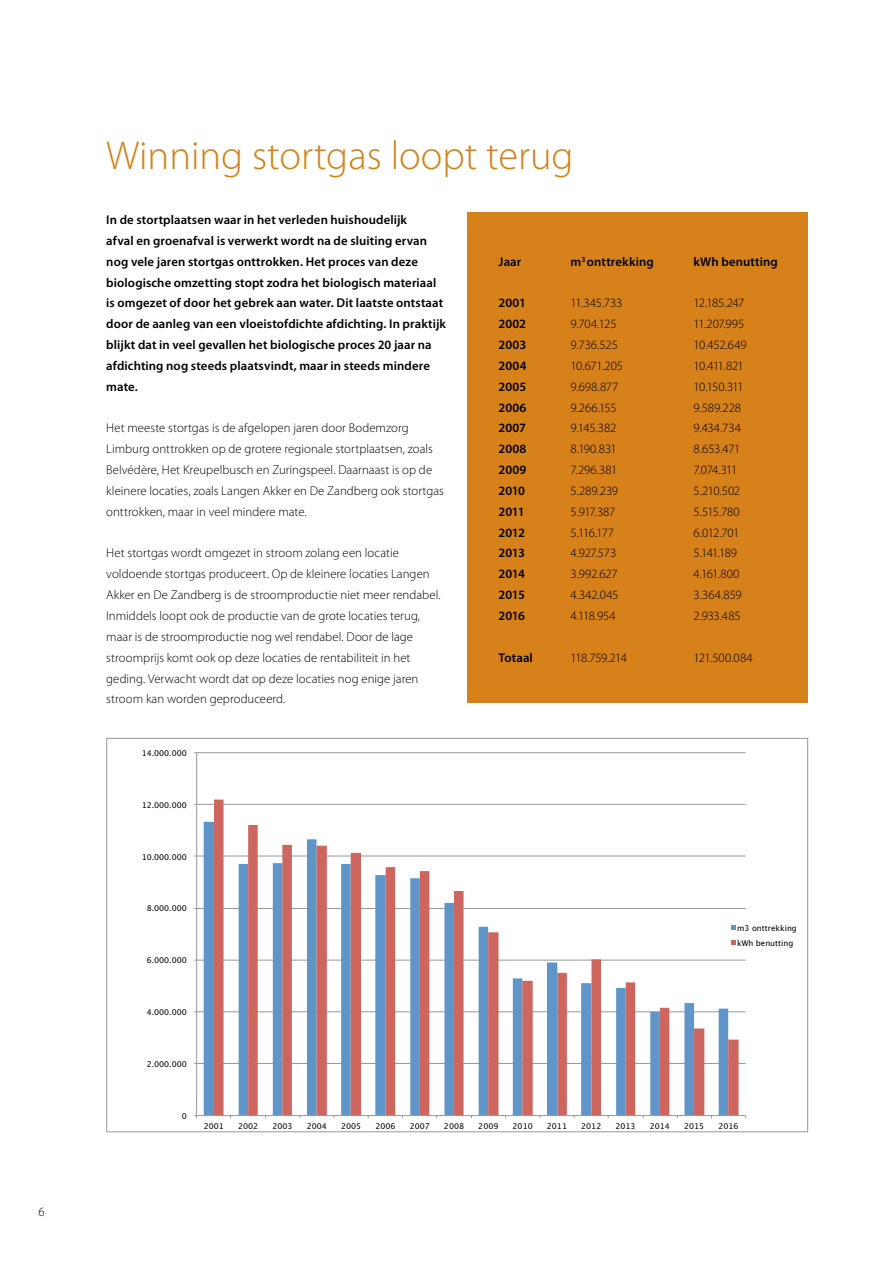
<style>
.page{position:relative;width:893px;height:1263px;background:#fff}
.page>*{position:absolute;margin:0;border:0;box-sizing:border-box;transform-origin:0 0}
.t1{font:300 40.5px "Myriad Pro";color:#d68119}
.t2{font:300 12.75px/20.9px "Myriad Pro";color:#000}
.t3{font:600 12.75px/20.9px "Myriad Pro";letter-spacing:.01em;color:#000}
.t4{font:300 12.75px "Myriad Pro";letter-spacing:-.05em;color:#000}
.t5{font:7.95px/15.6px "Lucida Grande";color:#000}
</style>
<div class="page">
<div style="left:468px;top:212px;width:340px;height:491px;background:#d68119"></div>
<hr style="left:196px;top:1063px;width:550px;height:1px;background:#989898">
<hr style="left:196px;top:1011px;width:550px;height:1px;background:#989898">
<hr style="left:196px;top:960px;width:550px;height:1px;background:#989898">
<hr style="left:196px;top:908px;width:550px;height:1px;background:#989898">
<hr style="left:196px;top:856px;width:550px;height:1px;background:#989898">
<hr style="left:196px;top:804px;width:550px;height:1px;background:#989898">
<hr style="left:196px;top:752px;width:550px;height:1px;background:#989898">
<svg style="left:214px;top:799px;width:524px;height:316px"></svg>
<hr style="left:196px;top:753px;width:1px;height:362px;background:#989898">
<hr style="left:197px;top:1115px;width:549px;height:1px;background:#989898">
<svg style="left:731px;top:925px;width:4px;height:4px"></svg>
<svg style="left:731px;top:941px;width:4px;height:4px"></svg>
<p class="t2" style="left:39px;top:1202px;width:8px">6</p>
<h1 class="t1" style="left:106px;top:131px;width:469px">Winning stortgas loopt terug</h1>
<p class="t3" style="left:106px;top:209px;width:341px">In de stortplaatsen waar in het verleden huishoudelijk<br>afval en groenafval is verwerkt wordt na de sluiting ervan nog vele jaren stortgas onttrokken. Het proces van deze biologische omzetting stopt zodra het biologisch materiaal is omgezet of door het gebrek aan water. Dit laatste ontstaat door de aanleg van een vloeistofdichte afdichting. In praktijk blijkt dat in veel gevallen het biologische proces 20 jaar na afdichting nog steeds plaatsvindt, maar in steeds mindere mate.</p>
<p class="t2" style="left:106px;top:418px;width:339px">Het meeste stortgas is de afgelopen jaren door Bodemzorg Limburg onttrokken op de grotere regionale stortplaatsen, zoals Belvédère, Het Kreupelbusch en Zuringspeel. Daarnaast is op de kleinere locaties, zoals Langen Akker en De Zandberg ook stortgas onttrokken, maar in veel mindere mate.</p>
<p class="t2" style="left:106px;top:543px;width:336px">Het stortgas wordt omgezet in stroom zolang een locatie voldoende stortgas produceert. Op de kleinere locaties Langen Akker en De Zandberg is de stroomproductie niet meer rendabel.<br>Inmiddels loopt ook de productie van de grote locaties terug, maar is de stroomproductie nog wel rendabel. Door de lage stroomprijs komt ook op deze locaties de rentabiliteit in het geding. Verwacht wordt dat op deze locaties nog enige jaren stroom kan worden geproduceerd.</p>
<p class="t3" style="left:499px;top:251px;width:24px">Jaar</p>
<p class="t3" style="left:571px;top:251px;width:85px">m<sup>3</sup> onttrekking</p>
<p class="t3" style="left:694px;top:251px;width:86px">kWh benutting</p>
<p class="t3" style="left:499px;top:292px;width:29px">2001</p>
<p class="t2" style="left:571px;top:293px;width:53px">11.345.733</p>
<p class="t2" style="left:694px;top:293px;width:52px">12.185.247</p>
<p class="t3" style="left:499px;top:313px;width:29px">2002</p>
<p class="t2" style="left:571px;top:313px;width:48px">9.704.125</p>
<p class="t2" style="left:694px;top:313px;width:52px">11.207.995</p>
<p class="t3" style="left:499px;top:334px;width:29px">2003</p>
<p class="t2" style="left:571px;top:334px;width:49px">9.736.525</p>
<p class="t2" style="left:694px;top:334px;width:55px">10.452.649</p>
<p class="t3" style="left:499px;top:355px;width:29px">2004</p>
<p class="t2" style="left:571px;top:355px;width:54px">10.671.205</p>
<p class="t2" style="left:694px;top:355px;width:52px">10.411.821</p>
<p class="t3" style="left:499px;top:376px;width:29px">2005</p>
<p class="t2" style="left:571px;top:376px;width:49px">9.698.877</p>
<p class="t2" style="left:694px;top:376px;width:52px">10.150.311</p>
<p class="t3" style="left:499px;top:397px;width:29px">2006</p>
<p class="t2" style="left:571px;top:397px;width:48px">9.266.155</p>
<p class="t2" style="left:694px;top:397px;width:49px">9.589.228</p>
<p class="t3" style="left:499px;top:417px;width:29px">2007</p>
<p class="t2" style="left:571px;top:418px;width:47px">9.145.382</p>
<p class="t2" style="left:694px;top:418px;width:49px">9.434.734</p>
<p class="t3" style="left:499px;top:438px;width:29px">2008</p>
<p class="t2" style="left:571px;top:438px;width:48px">8.190.831</p>
<p class="t2" style="left:694px;top:438px;width:48px">8.653.471</p>
<p class="t3" style="left:499px;top:459px;width:29px">2009</p>
<p class="t2" style="left:571px;top:459px;width:48px">7.296.381</p>
<p class="t2" style="left:694px;top:459px;width:45px">7.074.311</p>
<p class="t3" style="left:499px;top:480px;width:28px">2010</p>
<p class="t2" style="left:571px;top:480px;width:49px">5.289.239</p>
<p class="t2" style="left:694px;top:480px;width:48px">5.210.502</p>
<p class="t3" style="left:499px;top:501px;width:27px">2011</p>
<p class="t2" style="left:571px;top:501px;width:46px">5.917.387</p>
<p class="t2" style="left:694px;top:501px;width:48px">5.515.780</p>
<p class="t3" style="left:499px;top:522px;width:28px">2012</p>
<p class="t2" style="left:571px;top:522px;width:45px">5.116.177</p>
<p class="t2" style="left:694px;top:522px;width:47px">6.012.701</p>
<p class="t3" style="left:499px;top:542px;width:28px">2013</p>
<p class="t2" style="left:571px;top:543px;width:47px">4.927.573</p>
<p class="t2" style="left:694px;top:543px;width:45px">5.141.189</p>
<p class="t3" style="left:499px;top:563px;width:28px">2014</p>
<p class="t2" style="left:571px;top:563px;width:49px">3.992.627</p>
<p class="t2" style="left:694px;top:563px;width:47px">4.161.800</p>
<p class="t3" style="left:499px;top:584px;width:28px">2015</p>
<p class="t2" style="left:571px;top:584px;width:49px">4.342.045</p>
<p class="t2" style="left:694px;top:584px;width:50px">3.364.859</p>
<p class="t3" style="left:499px;top:605px;width:28px">2016</p>
<p class="t2" style="left:571px;top:605px;width:47px">4.118.954</p>
<p class="t2" style="left:694px;top:605px;width:49px">2.933.485</p>
<p class="t3" style="left:499px;top:647px;width:36px">Totaal</p>
<p class="t4" style="left:571px;top:650px;width:58px">118.759.214</p>
<p class="t2" style="left:694px;top:647px;width:61px">121.500.084</p>
<p class="t5" style="left:142px;top:745px;width:47px">14.000.000</p>
<p class="t5" style="left:142px;top:797px;width:47px">12.000.000</p>
<p class="t5" style="left:142px;top:849px;width:47px">10.000.000</p>
<p class="t5" style="left:147px;top:901px;width:42px">8.000.000</p>
<p class="t5" style="left:147px;top:953px;width:42px">6.000.000</p>
<p class="t5" style="left:147px;top:1004px;width:42px">4.000.000</p>
<p class="t5" style="left:737px;top:920px;width:61px">m3 onttrekking kWh benutting</p>
<p class="t5" style="left:147px;top:1056px;width:42px">2.000.000</p>
<p class="t5" style="left:182px;top:1108px;width:7px">0</p>
<p class="t5" style="left:204px;top:1118px;width:22px">2001</p>
<p class="t5" style="left:238px;top:1118px;width:22px">2002</p>
<p class="t5" style="left:272px;top:1118px;width:22px">2003</p>
<p class="t5" style="left:307px;top:1118px;width:22px">2004</p>
<p class="t5" style="left:341px;top:1118px;width:22px">2005</p>
<p class="t5" style="left:375px;top:1118px;width:22px">2006</p>
<p class="t5" style="left:410px;top:1118px;width:22px">2007</p>
<p class="t5" style="left:444px;top:1118px;width:22px">2008</p>
<p class="t5" style="left:478px;top:1118px;width:22px">2009</p>
<p class="t5" style="left:513px;top:1118px;width:22px">2010</p>
<p class="t5" style="left:547px;top:1118px;width:22px">2011</p>
<p class="t5" style="left:581px;top:1118px;width:22px">2012</p>
<p class="t5" style="left:616px;top:1118px;width:22px">2013</p>
<p class="t5" style="left:650px;top:1118px;width:22px">2014</p>
<p class="t5" style="left:684px;top:1118px;width:22px">2015</p>
<p class="t5" style="left:718px;top:1118px;width:22px">2016</p>
</div>
